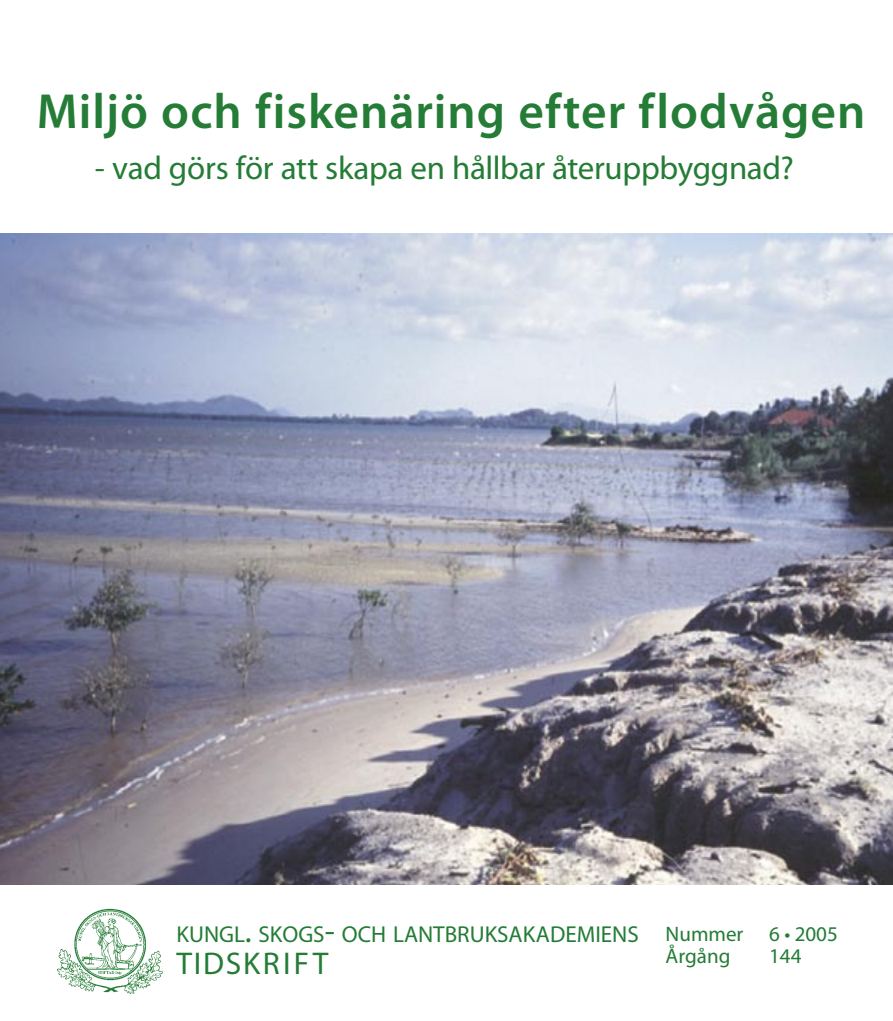
<style>
.page{position:relative;width:893px;height:1021px;background:#fff}
.page>*{position:absolute;margin:0;border:0;box-sizing:border-box;transform-origin:0 0}
.t1{font:600 49.5px "Myriad Pro";letter-spacing:.02em;color:#247c36}
.t2{font:33px "Myriad Pro";letter-spacing:-.01em;color:#247c36}
.t3{font:31.5px "Myriad Pro";letter-spacing:.07em;color:#247c36}
.t4{font:23.1px "Myriad Pro";color:#247c36}
.t5{font:21px/22.5px "Myriad Pro";color:#247c36}
.s1{font-size:33px}
</style>
<div class="page">
<img style="left:57px;top:908px;width:106px;height:86px">
<img style="left:0;top:233px;width:893px;height:651px">
<h1 class="t1" style="left:37px;top:84px;width:830px">Miljö och fiskenäring efter flodvågen</h1>
<p class="t2" style="left:95px;top:150px;width:700px">- vad görs för att skapa en hållbar återuppbyggnad?</p>
<p class="t4" style="left:176px;top:921px;width:464px">KUNGL<span class="s1">.</span> SKOGS<span class="s1">-</span> OCH LANTBRUKSAKADEMIENS</p>
<p class="t3" style="left:176px;top:946px;width:154px">TIDSKRIFT</p>
<p class="t5" style="left:666px;top:922px;width:174px">Nummer 6 • 2005<br>Årgång</p>
<p class="t5" style="left:769px;top:945px;width:34px">144</p>
</div>
